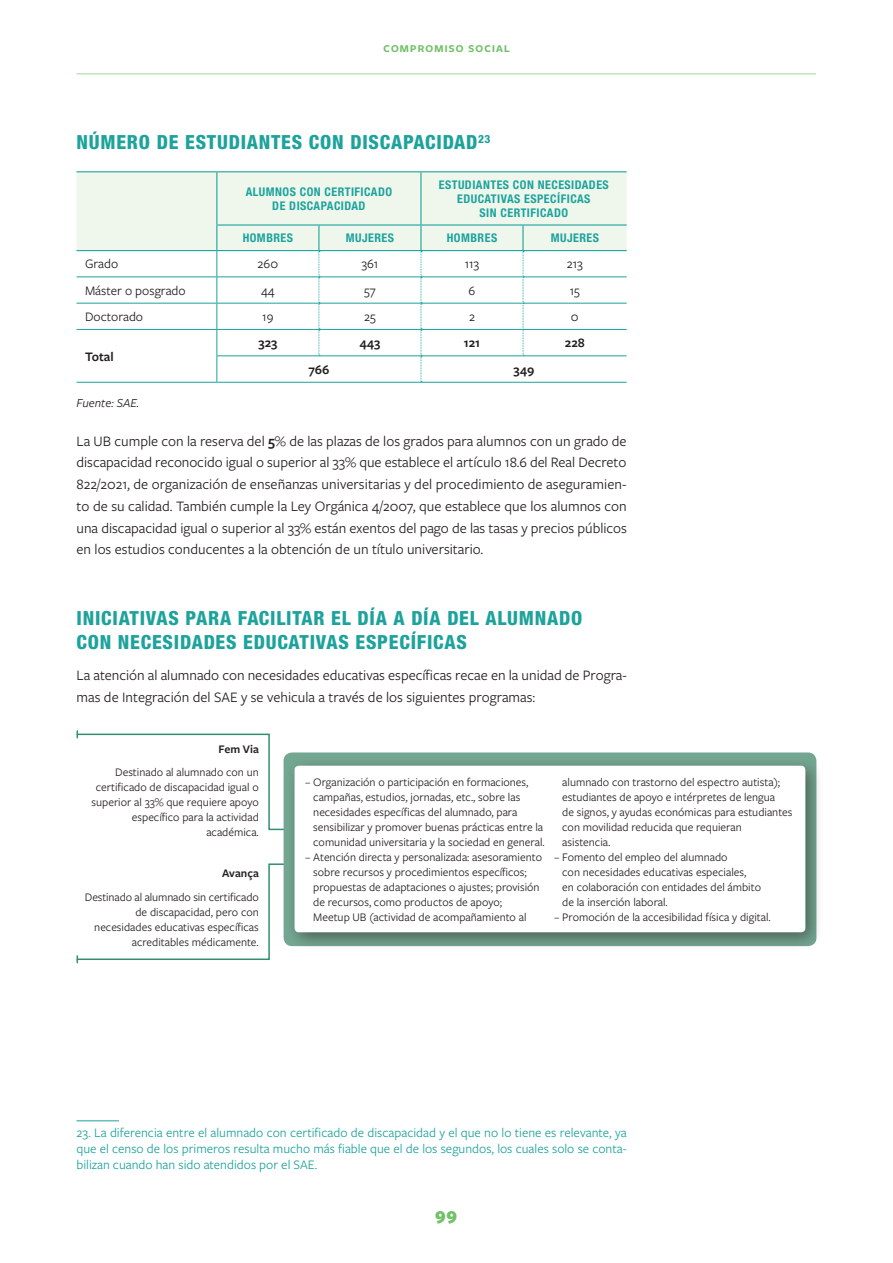
<style>
.page{position:relative;width:893px;height:1263px;background:#fff}
.page>*{position:absolute;margin:0;border:0;box-sizing:border-box;transform-origin:0 0}
.t1{font:800 condensed 19.5px/24px "Helvetica Neue LT Std";letter-spacing:.04em;color:#1da39c}
.t2{font:900 18px "Freight Sans Pro";color:#71c167}
.t3{font:15px/21.8px "Freight Sans Pro";color:#231f20;text-align:justify}
.t4{font:600 14.25px "Freight Sans Pro";letter-spacing:.04em;color:#71c167}
.t5{font:13.5px/16.2px "Freight Sans Pro";color:#1da39c;text-align:justify}
.t6{font:13.5px "Freight Sans Pro";color:#231f20}
.t7{font:600 13.5px "Freight Sans Pro";color:#231f20}
.t8{font:italic 12.75px "Freight Sans Pro";color:#231f20}
.t9{font:12px/15px "Freight Sans Pro";color:#231f20}
.t10{font:700 condensed 12px/13.8px "Helvetica Neue LT Std";letter-spacing:.04em;color:#1da39c;text-align:center}
.t11{font:600 12px "Freight Sans Pro";letter-spacing:-.005em;color:#231f20}
.s1{font-weight:600}
</style>
<div class="page">
<hr style="left:77px;top:73px;width:739px;height:2px;background:#c6e2bd">
<hr style="left:217px;top:382px;width:102px;height:1px;background:#1da39c">
<hr style="left:319px;top:382px;width:102px;height:1px;background:#1da39c">
<hr style="left:421px;top:382px;width:102px;height:1px;background:#1da39c">
<hr style="left:523px;top:382px;width:104px;height:1px;background:#1da39c">
<hr style="left:77px;top:171px;width:140px;height:1px;background:#1da39c">
<hr style="left:217px;top:171px;width:102px;height:1px;background:#1da39c">
<hr style="left:319px;top:171px;width:102px;height:1px;background:#1da39c">
<hr style="left:421px;top:171px;width:102px;height:1px;background:#1da39c">
<hr style="left:523px;top:171px;width:104px;height:1px;background:#1da39c">
<svg style="left:77px;top:172px;width:550px;height:210px"></svg>
<hr style="left:77px;top:382px;width:140px;height:1px;background:#1da39c">
<svg style="left:76px;top:731px;width:214px;height:100px"></svg>
<svg style="left:76px;top:863px;width:209px;height:100px"></svg>
<div style="left:284px;top:752px;width:532px;height:194px;background:#74a791;border-radius:9px"></div>
<div style="left:285px;top:756px;width:539px;height:195px;background:#231f20;opacity:.5"></div>
<div style="left:295px;top:766px;width:510px;height:166px;background:#fff;border-radius:4px"></div>
<hr style="left:77px;top:1120px;width:42px;height:1px;background:#1da39c">
<p class="t4" style="left:383px;top:38px;width:128px">compromiso social</p>
<h1 class="t1" style="left:77px;top:130px;width:415px">NÚMERO DE ESTUDIANTES CON DISCAPACIDAD<sup>23</sup></h1>
<p class="t10" style="left:246px;top:184px;width:148px">ALUMNOS CON CERTIFICADO<br>DE DISCAPACIDAD</p>
<p class="t10" style="left:439px;top:178px;width:172px">ESTUDIANTES CON NECESIDADES<br>EDUCATIVAS ESPECÍFICAS<br>SIN CERTIFICADO</p>
<p class="t10" style="left:243px;top:231px;width:52px">HOMBRES</p>
<p class="t10" style="left:346px;top:231px;width:50px">MUJERES</p>
<p class="t10" style="left:447px;top:231px;width:52px">HOMBRES</p>
<p class="t10" style="left:551px;top:231px;width:50px">MUJERES</p>
<p class="t6" style="left:85px;top:255px;width:35px">Grado</p>
<p class="t6" style="left:258px;top:255px;width:22px">260</p>
<p class="t6" style="left:361px;top:255px;width:18px">361</p>
<p class="t6" style="left:465px;top:255px;width:16px">113</p>
<p class="t6" style="left:567px;top:255px;width:17px">213</p>
<p class="t6" style="left:85px;top:281px;width:102px">Máster o posgrado</p>
<p class="t6" style="left:261px;top:281px;width:15px">44</p>
<p class="t6" style="left:364px;top:281px;width:13px">57</p>
<p class="t6" style="left:469px;top:281px;width:8px">6</p>
<p class="t6" style="left:570px;top:281px;width:12px">15</p>
<p class="t6" style="left:85px;top:308px;width:60px">Doctorado</p>
<p class="t6" style="left:262px;top:308px;width:13px">19</p>
<p class="t6" style="left:364px;top:308px;width:13px">25</p>
<p class="t6" style="left:469px;top:308px;width:7px">2</p>
<p class="t6" style="left:571px;top:308px;width:9px">0</p>
<p class="t7" style="left:85px;top:347px;width:30px">Total</p>
<p class="t7" style="left:258px;top:334px;width:20px">323</p>
<p class="t7" style="left:359px;top:334px;width:23px">443</p>
<p class="t7" style="left:464px;top:334px;width:18px">121</p>
<p class="t7" style="left:565px;top:334px;width:21px">228</p>
<p class="t7" style="left:308px;top:360px;width:23px">766</p>
<p class="t7" style="left:513px;top:360px;width:22px">349</p>
<p class="t8" style="left:77px;top:394px;width:64px">Fuente: SAE.</p>
<p class="t3" style="left:77px;top:429px;width:552px">La UB cumple con la reserva del <span class="s1">5</span>% de las plazas de los grados para alumnos con un grado de discapacidad reconocido igual o superior al 33% que establece el artículo 18.6 del Real Decreto 822/2021, de organización de enseñanzas universitarias y del procedimiento de aseguramien&shy;to de su calidad. También cumple la Ley Orgánica 4/2007, que establece que los alumnos con una discapacidad igual o superior al 33% están exentos del pago de las tasas y precios públicos en los estudios conducentes a la obtención de un título universitario.</p>
<h1 class="t1" style="left:77px;top:605px;width:507px">INICIATIVAS PARA FACILITAR EL DÍA A DÍA DEL ALUMNADO<br>CON NECESIDADES EDUCATIVAS ESPECÍFICAS</h1>
<p class="t3" style="left:77px;top:663px;width:552px">La atención al alumnado con necesidades educativas específicas recae en la unidad de Progra&shy;mas de Integración del SAE y se vehicula a través de los siguientes programas:</p>
<p class="t11" style="left:218px;top:741px;width:42px">Fem Via</p>
<p class="t9" style="left:92px;top:764px;width:169px;text-align:right">Destinado al alumnado con un certificado de discapacidad igual o superior al 33% que requiere apoyo específico para la actividad académica.</p>
<p class="t11" style="left:222px;top:865px;width:38px">Avança</p>
<p class="t9" style="left:85px;top:889px;width:175px;text-align:right">Destinado al alumnado sin certificado de discapacidad, pero con necesidades educativas específicas acreditables médicamente.</p>
<p class="t9" style="left:313px;top:774px;width:233px;text-indent:-8px">– Organización o participación en formaciones, campañas, estudios, jornadas, etc., sobre las necesidades específicas del alumnado, para sensibilizar y promover buenas prácticas entre la comunidad universitaria y la sociedad en general.</p>
<p class="t9" style="left:313px;top:849px;width:230px;text-indent:-8px">– Atención directa y personalizada: asesoramiento sobre recursos y procedimientos específicos; propuestas de adaptaciones o ajustes; provisión de recursos, como productos de apoyo;<br>Meetup UB (actividad de acompañamiento al</p>
<p class="t9" style="left:562px;top:774px;width:232px">alumnado con trastorno del espectro autista); estudiantes de apoyo e intérpretes de lengua<br>de signos, y ayudas económicas para estudiantes con movilidad reducida que requieran asistencia.</p>
<p class="t9" style="left:562px;top:849px;width:200px;text-indent:-8px">– Fomento del empleo del alumnado<br>con necesidades educativas especiales,<br>en colaboración con entidades del ámbito de la inserción laboral.</p>
<p class="t9" style="left:554px;top:909px;width:218px">– Promoción de la accesibilidad física y digital.</p>
<p class="t5" style="left:77px;top:1124px;width:552px">23. La diferencia entre el alumnado con certificado de discapacidad y el que no lo tiene es relevante, ya que el censo de los primeros resulta mucho más fiable que el de los segundos, los cuales solo se conta&shy;bilizan cuando han sido atendidos por el SAE.</p>
<h2 class="t2" style="left:435px;top:1201px;width:23px">99</h2>
</div>
